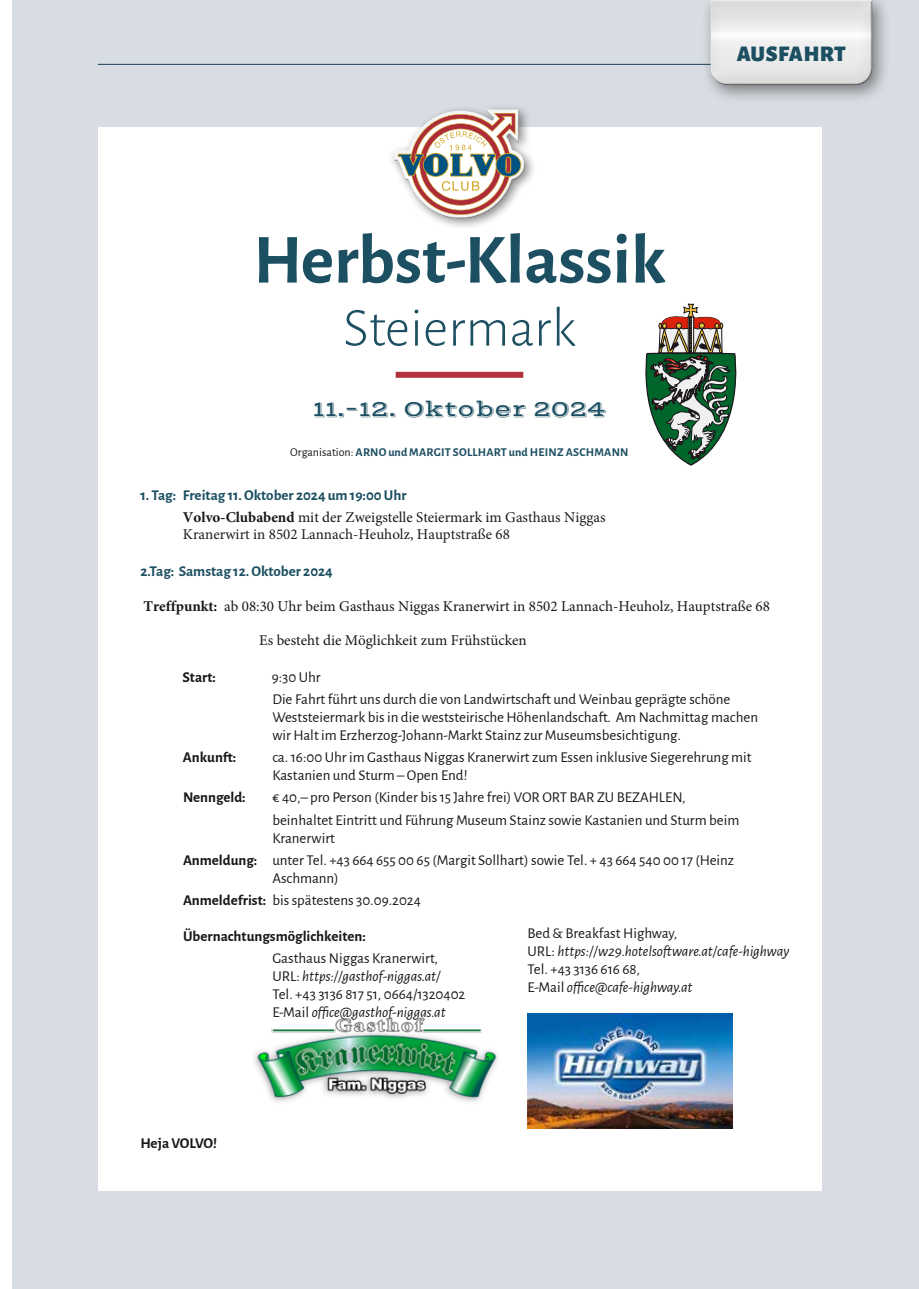
<style>
.page{position:relative;width:919px;height:1289px;background:#fff}
.page>*{position:absolute;margin:0;border:0;box-sizing:border-box;transform-origin:0 0}
.t1{font:700 70.5px "Alegreya Sans";color:#1c4f61}
.t2{font:300 55.5px "Alegreya Sans";color:#1c4f61}
.t3{font:22.5px "Vast Shadow";color:#1c4f61}
.t4{font:900 22.5px "Alegreya Sans";letter-spacing:.02em;color:#1c4f61}
.t5{font:15px/18px "Alegreya Sans";color:#181716}
.t6{font:15px "Minion Pro";color:#181716}
.t7{font:italic 15px/18px "Alegreya Sans";color:#181716}
.t8{font:15px/17px "Minion Pro";color:#1e1d1c}
.t9{font:700 15px "Alegreya Sans";color:#1c4f61}
.t10{font:700 15px "Alegreya Sans";color:#181716}
.t11{font:700 15px "Alegreya Sans";letter-spacing:-.02em;color:#181716}
.t12{font:700 12px "Alegreya Sans";letter-spacing:.02em;color:#1c4f61}
.s1{font-weight:400;color:#181716}
.s2{font-weight:700;color:#181716}
.s3{color:#181716}
.s4{font-weight:700}
.s5{font-style:italic}
.s6{font-style:normal}
</style>
<div class="page">
<div style="left:13px;top:0;width:905px;height:1288px;background:#d8dde3"></div>
<div style="left:700px;top:0;width:190px;height:104px;background:#181716;opacity:.5"></div>
<div style="left:710px;top:0;width:163px;height:87px;background:#181716;opacity:.75"></div>
<div style="left:98px;top:128px;width:723px;height:1063px;background:#fff"></div>
<div style="left:395px;top:372px;width:128px;height:6px;background:#b2323c"></div>
<div style="left:388px;top:103px;width:148px;height:127px;background:#181716;opacity:.5"></div>
<div style="left:393px;top:109px;width:132px;height:110px;background:#181716;opacity:.6"></div>
<svg style="left:394px;top:109px;width:130px;height:109px"></svg>
<svg style="left:645px;top:303px;width:91px;height:163px"></svg>
<img style="left:254px;top:1017px;width:244px;height:85px">
<img style="left:527px;top:1013px;width:205px;height:115px">
<h1 class="t1" style="left:253px;top:208px;width:414px">Herbst-Klassik</h1>
<h2 class="t2" style="left:343px;top:291px;width:234px">Steiermark</h2>
<h3 class="t3" style="left:313px;top:395px;width:294px">11.–12. Oktober 2024</h3>
<p class="t12" style="left:290px;top:444px;width:340px"><span class="s1">Organisation:</span> ARNO und MARGIT SOLLHART und HEINZ ASCHMANN</p>
<h3 class="t4" style="left:736px;top:35px;width:111px">AUSFAHRT</h3>
<p class="t9" style="left:140px;top:484px;width:268px">1. Tag: Freitag 11. Oktober 2024 um 19:00 Uhr</p>
<p class="t8" style="left:183px;top:508px;width:424px"><span class="s2">Volvo-Clubabend</span> <span class="s3">mit der Zweigstelle Steiermark im</span> Gasthaus Niggas<br>Kranerwirt in 8502 Lannach-Heuholz, Hauptstraße 68</p>
<p class="t9" style="left:140px;top:560px;width:194px">2.Tag: Samstag 12. Oktober 2024</p>
<p class="t6" style="left:144px;top:596px;width:627px"><span class="s4">Treffpunkt:</span> ab 08:30 Uhr beim Gasthaus Niggas Kranerwirt in 8502 Lannach-Heuholz, Hauptstraße 68</p>
<p class="t6" style="left:259px;top:630px;width:269px">Es besteht die Möglichkeit zum Frühstücken</p>
<p class="t10" style="left:182px;top:666px;width:35px">Start:</p>
<p class="t5" style="left:272px;top:666px;width:460px;line-height:21.6px">9:30 Uhr<br>Die Fahrt führt uns durch die von Landwirtschaft und Weinbau geprägte schöne</p>
<p class="t5" style="left:272px;top:707px;width:487px">Weststeiermark bis in die weststeirische Höhenlandschaft. Am Nachmittag machen wir Halt im Erzherzog-Johann-Markt Stainz zur Museumsbesichtigung.</p>
<p class="t10" style="left:183px;top:746px;width:55px">Ankunft:</p>
<p class="t5" style="left:272px;top:747px;width:480px">ca. 16:00 Uhr im Gasthaus Niggas Kranerwirt zum Essen inklusive Siegerehrung mit<br>Kastanien und Sturm – Open End!</p>
<p class="t10" style="left:183px;top:786px;width:64px">Nenngeld:</p>
<p class="t5" style="left:272px;top:785px;width:468px;line-height:22.2px">€ 40,– pro Person (Kinder bis 15 Jahre frei) VOR ORT BAR ZU BEZAHLEN, beinhaltet Eintritt und Führung Museum Stainz sowie Kastanien und Sturm beim</p>
<p class="t5" style="left:183px;top:826px;width:552px;line-height:22.2px;text-indent:89px">Kranerwirt<br><span class="s4">Anmeldung:</span> unter Tel. +43 664 655 00 65 (Margit Sollhart) sowie Tel. + 43 664 540 00 17 (Heinz</p>
<p class="t5" style="left:183px;top:866px;width:239px;line-height:22.2px;text-align:center">Aschmann)<br><span class="s4">Anmeldefrist:</span> bis spätestens 30.09.2024</p>
<p class="t10" style="left:183px;top:925px;width:184px">Übernachtungsmöglichkeiten:</p>
<p class="t5" style="left:272px;top:948px;width:194px">Gasthaus Niggas Kranerwirt, URL: <span class="s5">https://gasthof-niggas.at/<br></span>Tel. +43 3136 817 51, 0664/1320402<br>E-Mail <span class="s5">office@gasthof-niggas.at</span></p>
<p class="t7" style="left:527px;top:923px;width:263px"><span class="s6">Bed &amp; Breakfast Highway,<br>URL:</span> https://w29.hotelsoftware.at/cafe-highway<br><span class="s6">Tel. +43 3136 616 68,<br>E-Mail</span> office@cafe-highway.at</p>
<p class="t11" style="left:140px;top:1132px;width:78px">Heja VOLVO!</p>
</div>
